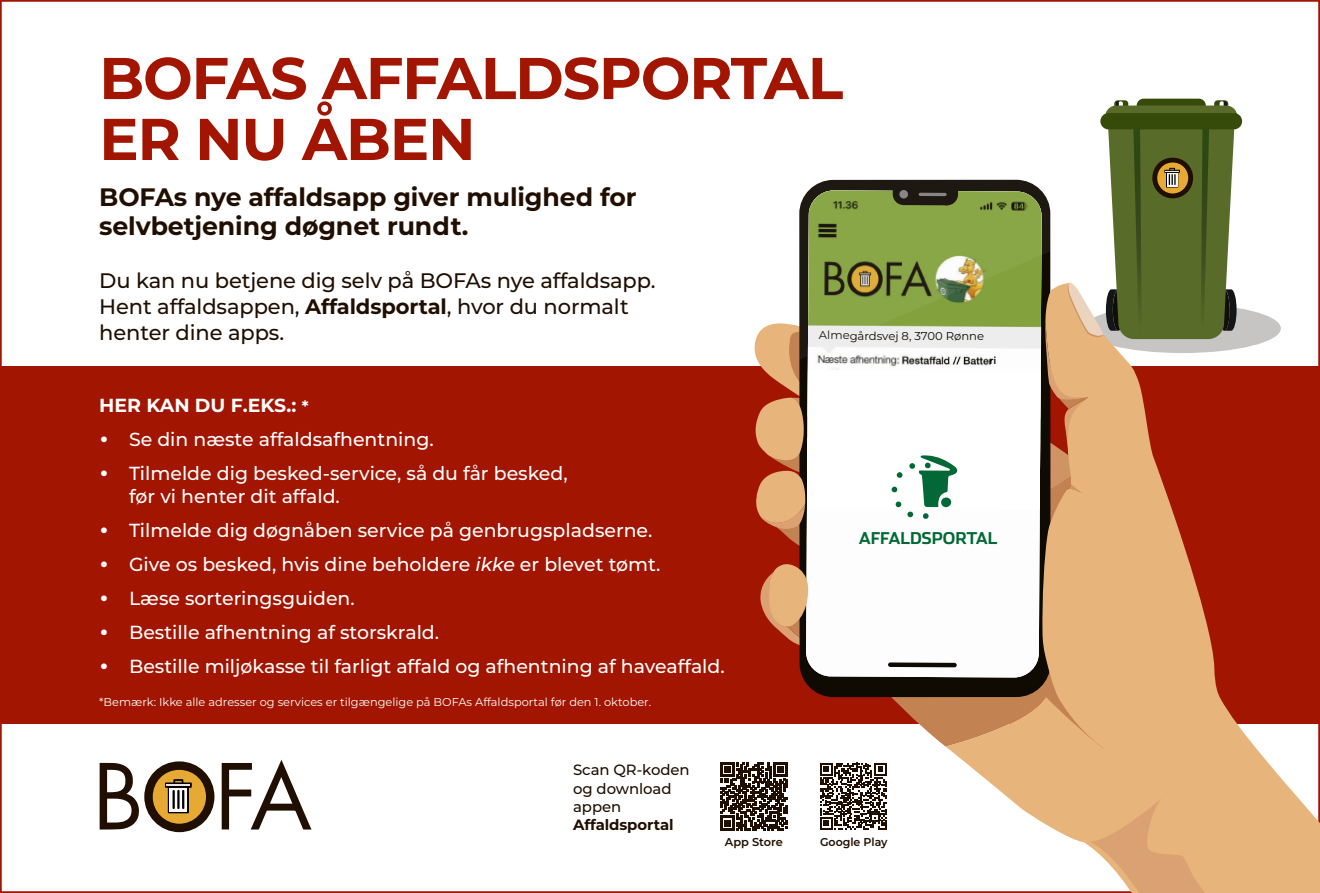
<style>
.page{position:relative;width:1320px;height:893px;background:#fff}
.page>*{position:absolute;margin:0;border:0;box-sizing:border-box;transform-origin:0 0}
.t1{font:700 58.8px/60.9px "Montserrat";letter-spacing:-.02em;color:#a21500}
.Brødrød{font:700 25.2px/29.4px "Montserrat";letter-spacing:-.005em;color:#200e00}
.Brødrød-2{font:500 21px/26.2px "Montserrat";letter-spacing:-.005em;color:#200e00}
.t2{font:500 18.9px/23.1px "Montserrat";color:#fff}
.H02{font:700 18.9px "Montserrat";color:#fff}
.t3{font:700 16.28px "Stainless";letter-spacing:-.01em;color:#026835}
.Brødrød-3{font:500 14.88px/18.4px "Montserrat";letter-spacing:-.005em;color:#200e00}
.t4{font:11.38px "Montserrat";color:#fff}
.t5{font:11.38px "Montserrat";letter-spacing:-.01em;color:#0d0902}
.Brødrød-4{font:600 11.38px "Montserrat";color:#200e00}
.t6{font:600 9.8px "Montserrat";color:#0d0902}
.s1{font-weight:700}
.s2{font-size:15.75px}
.s3{font-size:31.5px}
.s4{font-style:italic}
</style>
<div class="page">
<svg style="left:1114px;top:100px;width:14px;height:6px"></svg>
<svg style="left:1214px;top:100px;width:14px;height:6px"></svg>
<svg style="left:1136px;top:99px;width:69px;height:13px"></svg>
<div style="left:1105px;top:106px;width:132px;height:22px;background:#586b29;border-radius:11px"></div>
<div style="left:1100px;top:113px;width:142px;height:16px;background:#364b0a;border-radius:8px"></div>
<div style="left:0;top:367px;width:1320px;height:357px;background:#a21500"></div>
<svg style="left:222px;top:760px;width:89px;height:69px"></svg>
<svg style="left:100px;top:761px;width:114px;height:71px"></svg>
<div style="left:806px;top:549px;width:235px;height:129px;background:#fdfdfd"></div>
<div style="left:888px;top:662px;width:68px;height:5px;background:#0f0b03;border-radius:2px"></div>
<svg style="left:1041px;top:301px;width:274px;height:364px"></svg>
<svg style="left:760px;top:562px;width:48px;height:85px"></svg>
<svg style="left:753px;top:126px;width:483px;height:423px"></svg>
<svg style="left:720px;top:762px;width:67px;height:68px"></svg>
<svg style="left:820px;top:665px;width:500px;height:228px"></svg>
<h1 class="t1" style="left:99px;top:45px;width:745px">BOFAS AFFALDSPORTAL<br>ER NU ÅBEN</h1>
<p class="Brødrød" style="left:99px;top:181px;width:539px">BOFAs nye affaldsapp giver mulighed for selvbetjening døgnet rundt.</p>
<p class="Brødrød-2" style="left:99px;top:266px;width:558px">Du kan nu betjene dig selv på BOFAs nye affaldsapp.<br>Hent affaldsappen, <span class="s1">Affaldsportal</span>, hvor du normalt henter dine apps.</p>
<p class="H02" style="left:99px;top:391px;width:211px">HER KAN DU F.EKS.: <span class="s2">*</span></p>
<p class="t2" style="left:99px;top:427px;width:336px"><span class="s3">•</span> Se din næste affaldsafhentning.</p>
<p class="t2" style="left:129px;top:461px;width:440px;text-indent:-30px"><span class="s3">•</span> Tilmelde dig besked-service, så du får besked, før vi henter dit affald.</p>
<p class="t2" style="left:99px;top:518px;width:555px"><span class="s3">•</span> Tilmelde dig døgnåben service på genbrugspladserne.</p>
<p class="t2" style="left:99px;top:552px;width:563px"><span class="s3">•</span> Give os besked, hvis dine beholdere <span class="s4">ikke</span> er blevet tømt.</p>
<p class="t2" style="left:99px;top:586px;width:257px"><span class="s3">•</span> Læse sorteringsguiden.</p>
<p class="t2" style="left:99px;top:620px;width:341px"><span class="s3">•</span> Bestille afhentning af storskrald.</p>
<p class="t2" style="left:99px;top:654px;width:627px"><span class="s3">•</span> Bestille miljøkasse til farligt affald og afhentning af haveaffald.</p>
<p class="t4" style="left:99px;top:694px;width:553px">*Bemærk: Ikke alle adresser og services er tilgængelige på BOFAs Affaldsportal før den 1. oktober.</p>
<p class="Brødrød-3" style="left:573px;top:760px;width:118px">Scan QR-koden og download appen<br><span class="s1">Affaldsportal</span></p>
<p class="t5" style="left:819px;top:328px;width:167px">Almegårdsvej 8, 3700 Rønne</p>
<p class="t6" style="left:989px;top:354px;width:9px">ri</p>
<p class="t3" style="left:858px;top:528px;width:140px">AFFALDSPORTAL</p>
<p class="Brødrød-4" style="left:725px;top:834px;width:60px">App Store</p>
<p class="Brødrød-4" style="left:820px;top:834px;width:69px">Google Play</p>
</div>
